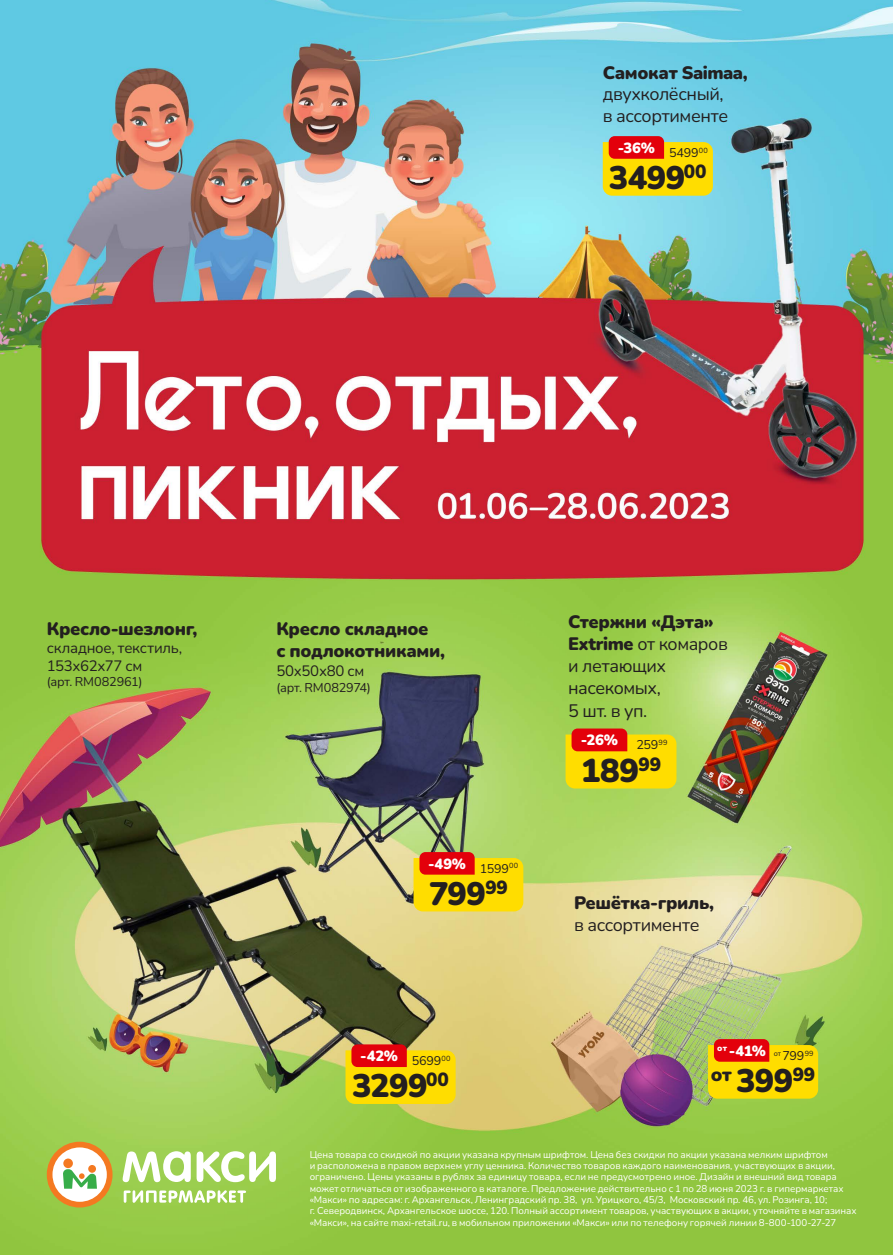
<style>
.page{position:relative;width:893px;height:1255px;background:#fff}
.page>*{position:absolute;margin:0;border:0;box-sizing:border-box;transform-origin:0 0}
.Цена_на_акцию{font:900 32.85px "Nunito";color:#231f20}
.Цена_на_акцию-2{font:900 32.55px "Nunito";letter-spacing:-.02em;color:#231f20}
.Цена_на_акцию-3{font:900 32.4px "Nunito";color:#231f20}
.Цена_на_акцию-4{font:900 19.05px "Nunito";color:#231f20}
.Наименование{font:900 18px/21.6px "Nunito";letter-spacing:-.02em;color:#231f20}
.Наименование-2{font:18px/21.6px "Nunito";letter-spacing:-.025em;color:#231f20}
.Наименование-3{font:15px/18px "Nunito";letter-spacing:-.015em;color:#231f20}
.Скидка{font:900 14.85px "Nunito";color:#fff}
.Скидка-2{font:900 14.7px "Nunito";letter-spacing:-.015em;color:#fff}
.Наименование-4{font:12.75px "Nunito";letter-spacing:-.01em;color:#231f20}
.Цена_до_акции{font:12.75px "Nunito";color:#231f20}
.Цена_до_акции-2{font:12.6px "Nunito";letter-spacing:-.02em;color:#231f20}
.служебка{font:9.75px/11.2px "Nunito";color:#fff}
.Цена_до_акции-3{font:7.35px "Nunito";color:#231f20}
.s1{font-weight:900}
.s2{font-weight:400}
.s3{font-size:12.6px}
.s4{font-size:32.55px}
</style>
<div class="page">
<img style="left:0;top:0;width:893px;height:1254px">
<svg style="left:603px;top:136px;width:110px;height:60px;background:#f1b311"></svg>
<svg style="left:345px;top:1044px;width:111px;height:59px;background:#f6b10a"></svg>
<svg style="left:414px;top:852px;width:109px;height:59px;background:#f5b208"></svg>
<svg style="left:566px;top:728px;width:110px;height:60px;background:#f3b208"></svg>
<svg style="left:708px;top:1039px;width:110px;height:59px;background:#f2b007"></svg>
<svg style="left:123px;top:1151px;width:153px;height:31px"></svg>
<svg style="left:124px;top:1190px;width:122px;height:12px"></svg>
<svg style="left:47px;top:1141px;width:66px;height:66px"></svg>
<p class="Наименование-2" style="left:603px;top:61px;width:146px"><span class="s1">Самокат Saimaa, </span>двухколёсный,<br>в ассортименте</p>
<p class="Скидка-2" style="left:618px;top:137px;width:39px">-36%</p>
<p class="Цена_до_акции-3" style="left:699px;top:145px;width:10px">00</p>
<p class="Цена_до_акции-2" style="left:669px;top:144px;width:31px">5499</p>
<p class="Цена_на_акцию-2" style="left:609px;top:155px;width:99px">3499<sup>00</sup></p>
<p class="Наименование" style="left:47px;top:617px;width:152px">Кресло-шезлонг,</p>
<p class="Наименование-3" style="left:47px;top:638px;width:137px">складное, текстиль,<br>153х62х77 см</p>
<p class="Наименование-4" style="left:47px;top:673px;width:97px">(арт. RM082961)</p>
<p class="Наименование" style="left:276px;top:617px;width:170px">Кресло складное<br>с подлокотниками,</p>
<p class="Наименование-3" style="left:276px;top:660px;width:90px">50х50х80 см</p>
<p class="Наименование-4" style="left:276px;top:678px;width:96px">(арт. RM082974)</p>
<p class="Скидка-2" style="left:428px;top:853px;width:40px">-49%</p>
<p class="Цена_до_акции-3" style="left:509px;top:860px;width:10px">00</p>
<p class="Цена_до_акции-2" style="left:480px;top:859px;width:31px">1599</p>
<p class="Цена_на_акцию-3" style="left:429px;top:871px;width:80px">799<sup>99</sup></p>
<p class="Скидка-2" style="left:360px;top:1045px;width:39px">-42%</p>
<p class="Цена_до_акции-3" style="left:442px;top:1053px;width:10px">00</p>
<p class="Цена_до_акции-2" style="left:412px;top:1051px;width:31px">5699</p>
<p class="Цена_на_акцию-2" style="left:352px;top:1063px;width:98px">3299<sup>00</sup></p>
<p class="Наименование" style="left:568px;top:610px;width:147px">Стержни «Дэта»</p>
<p class="Наименование-2" style="left:568px;top:632px;width:161px"><span class="s1">Extrime</span> от комаров и летающих</p>
<p class="Наименование-2" style="left:568px;top:676px;width:94px">насекомых,</p>
<p class="Наименование-2" style="left:568px;top:699px;width:81px">5 шт. в уп.</p>
<p class="Скидка" style="left:581px;top:729px;width:39px">-26%</p>
<p class="Цена_до_акции-3" style="left:659px;top:737px;width:10px">99</p>
<p class="Цена_до_акции" style="left:636px;top:736px;width:24px">259</p>
<p class="Цена_на_акцию" style="left:581px;top:747px;width:82px">189<sup>99</sup></p>
<p class="Наименование" style="left:574px;top:891px;width:142px">Решётка-гриль, <span class="s2">в ассортименте</span></p>
<p class="Скидка-2" style="left:717px;top:1040px;width:50px"><sup>от</sup> -41%</p>
<p class="Цена_до_акции-3" style="left:774px;top:1047px;width:41px">от <span class="s3">799</span>99</p>
<p class="Цена_на_акцию-4" style="left:711px;top:1061px;width:106px">от <span class="s4">399</span>99</p>
<p class="служебка" style="left:310px;top:1148px;width:548px">Цена товара со скидкой по акции указана крупным шрифтом. Цена без скидки по акции указана мелким шрифтом<br>и расположена в правом верхнем углу ценника. Количество товаров каждого наименования, участвующих в акции, ограничено. Цены указаны в рублях за единицу товара, если не предусмотрено иное. Дизайн и внешний вид товара может отличаться от изображенного в каталоге. Предложение действительно с 1 по 28 июня 2023 г. в гипермаркетах «Макси» по адресам: г. Архангельск, Ленинградский пр. 38, ул. Урицкого, 45/3, Московский пр. 46, ул. Розинга, 10;<br>г. Северодвинск, Архангельское шоссе, 120. Полный ассортимент товаров, участвующих в акции, уточняйте в магазинах «Макси», на сайте maxi-retail.ru, в мобильном приложении «Макси» или по телефону горячей линии 8-800-100-27-27</p>
</div>
